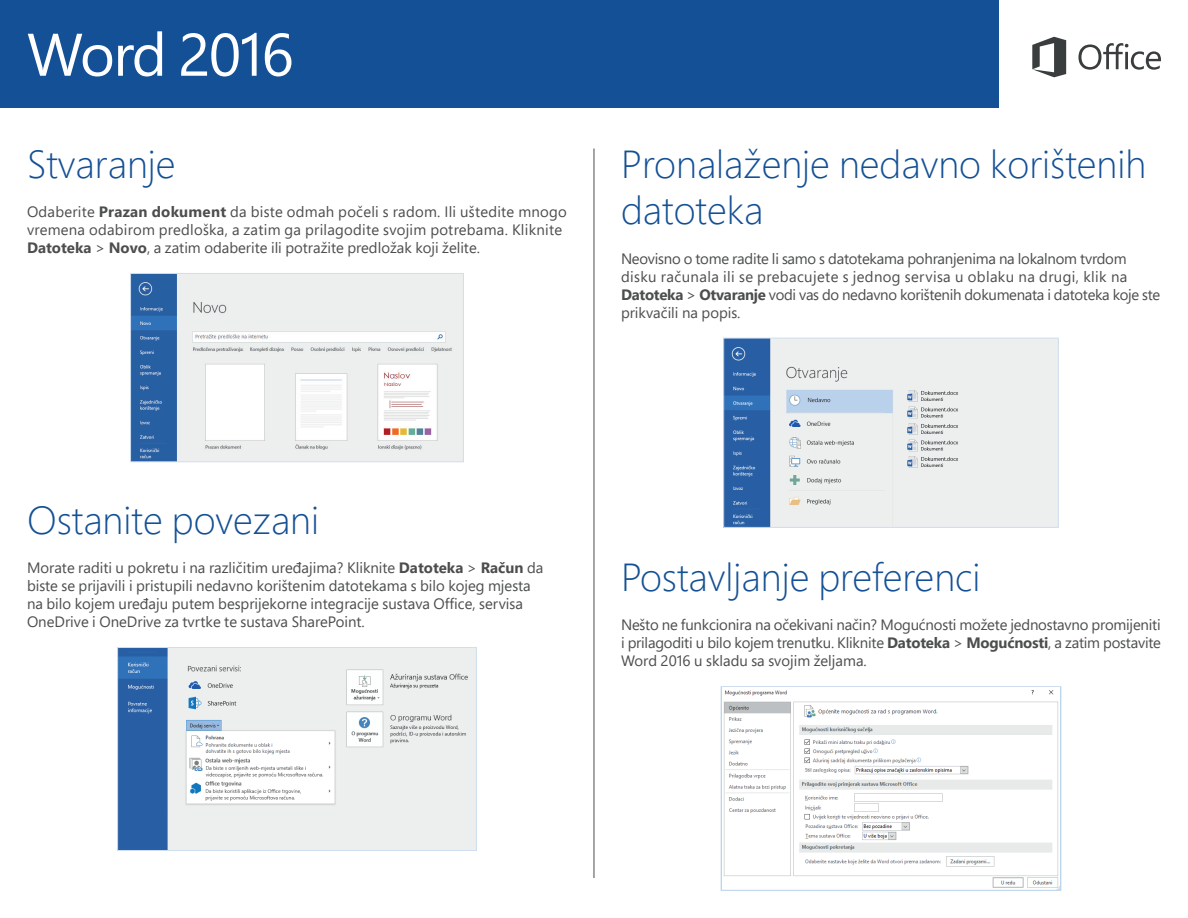
<style>
.page{position:relative;width:1188px;height:918px;background:#fff}
.page>*{position:absolute;margin:0;border:0;box-sizing:border-box;transform-origin:0 0}
.t1{font:60px "Segoe Pro";letter-spacing:-.025em;color:#fff}
.t2{font:300 39px/46.8px "Segoe Pro";color:#145095}
.t3{font:15px/18px "Segoe Pro";color:#4c4e4e}
.s1{font-weight:700}
</style>
<div class="page">
<div style="left:0;top:0;width:999px;height:108px;background:#145095"></div>
<svg style="left:1078px;top:43px;width:83px;height:27px"></svg>
<svg style="left:1032px;top:37px;width:34px;height:40px"></svg>
<img style="left:725px;top:340px;width:332px;height:186px">
<div style="left:723px;top:338px;width:336px;height:190px;border:1px solid #cfdff0"></div>
<hr style="left:594px;top:148px;width:1px;height:730px;background:#4c4e4e">
<img style="left:119px;top:649px;width:356px;height:200px">
<div style="left:117px;top:647px;width:360px;height:204px;border:1px solid #cfdff0"></div>
<img style="left:723px;top:690px;width:336px;height:199px">
<div style="left:721px;top:686px;width:340px;height:205px;border:1px solid #cfdff0"></div>
<img style="left:132px;top:275px;width:330px;height:185px">
<div style="left:130px;top:273px;width:334px;height:189px;border:1px solid #cfdff0"></div>
<h1 class="t1" style="left:27px;top:13px;width:268px">Word 2016</h1>
<h2 class="t2" style="left:27px;top:140px;width:150px">Stvaranje</h2>
<p class="t3" style="left:27px;top:202px;width:541px">Odaberite <span class="s1">Prazan dokument</span> da biste odmah počeli s radom. Ili uštedite mnogo vremena odabirom predloška, a zatim ga prilagodite svojim potrebama. Kliknite<br><span class="s1">Datoteka</span> &gt; <span class="s1">Novo</span>, a zatim odaberite ili potražite predložak koji želite.</p>
<h2 class="t2" style="left:621px;top:139px;width:527px">Pronalaženje nedavno korištenih datoteka</h2>
<p class="t3" style="left:621px;top:249px;width:541px">Neovisno o tome radite li samo s datotekama pohranjenima na lokalnom tvrdom disku računala ili se prebacujete s jednog servisa u oblaku na drugi, klik na <span class="s1">Datoteka</span> &gt; <span class="s1">Otvaranje</span> vodi vas do nedavno korištenih dokumenata i datoteka koje ste prikvačili na popis.</p>
<h2 class="t2" style="left:27px;top:496px;width:294px">Ostanite povezani</h2>
<p class="t3" style="left:27px;top:558px;width:518px">Morate raditi u pokretu i na različitim uređajima? Kliknite <span class="s1">Datoteka</span> &gt; <span class="s1">Račun</span> da biste se prijavili i pristupili nedavno korištenim datotekama s bilo kojeg mjesta na bilo kojem uređaju putem besprijekorne integracije sustava Office, servisa OneDrive i OneDrive za tvrtke te sustava SharePoint.</p>
<h2 class="t2" style="left:621px;top:553px;width:361px">Postavljanje preferenci</h2>
<p class="t3" style="left:621px;top:615px;width:542px;text-align:justify">Nešto ne funkcionira na očekivani način? Mogućnosti možete jednostavno promijeniti i prilagoditi u bilo kojem trenutku. Kliknite <span class="s1">Datoteka</span> &gt; <span class="s1">Mogućnosti</span>, a zatim postavite Word 2016 u skladu sa svojim željama.</p>
</div>
